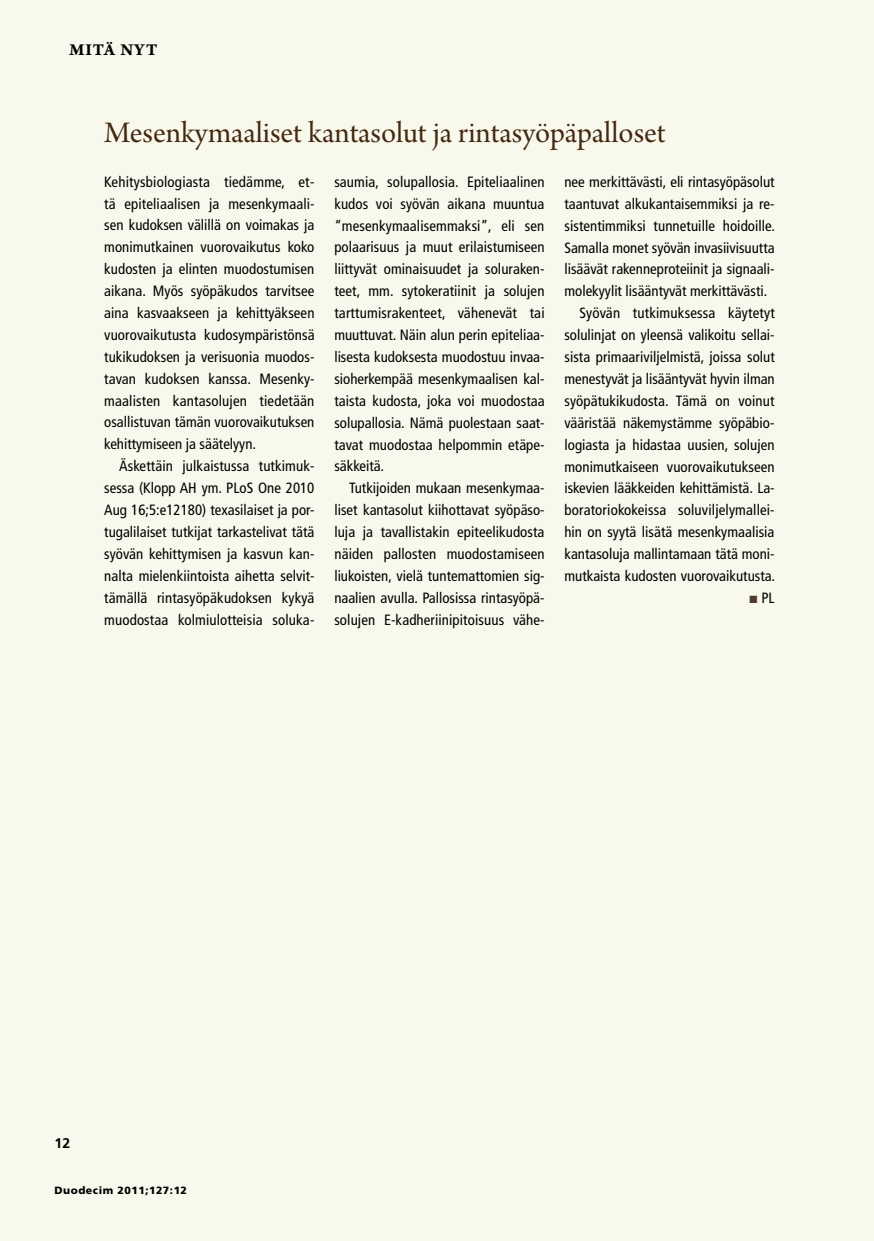
<style>
.page{position:relative;width:874px;height:1241px;background:#fff}
.page>*{position:absolute;margin:0;border:0;box-sizing:border-box;transform-origin:0 0}
.t1{font:31.5px "Arno Pro Subhead";letter-spacing:-.005em;color:#432910}
.t2{font:17.5px "Arno Pro Bold Sm Text";letter-spacing:.05em;color:#000}
.t3{font:condensed 14.88px/21.9px "Frutiger LT Std";color:#000;text-align:justify}
.t4{font:700 14px "Frutiger LT Std";color:#000}
.t5{font:900 10.5px "Frutiger LT Std";letter-spacing:.05em;color:#000}
.s1{color:#4f3c2f}
</style>
<div class="page">
<div style="left:0;top:0;width:873px;height:1240px;background:#f9f8ec"></div>
<p class="t2" style="left:69px;top:39px;width:89px">MITÄ NYT</p>
<h1 class="t1" style="left:104px;top:114px;width:562px">Mesenkymaaliset kantasolut ja rintasyöpäpalloset</h1>
<p class="t3" style="left:104px;top:171px;width:212px">Kehitysbiologiasta tiedämme, et&shy;tä epiteliaalisen ja mesenkymaali&shy;sen kudoksen välillä on voimakas ja monimutkainen vuorovaikutus koko kudosten ja elinten muodostumisen aikana. Myös syöpäkudos tarvitsee aina kasvaakseen ja kehittyäkseen vuorovaikutusta kudosympäristönsä tukikudoksen ja verisuonia muodos&shy;tavan kudoksen kanssa. Mesenky&shy;maalisten kantasolujen tiedetään osallistuvan tämän vuorovaikutuksen kehittymiseen ja säätelyyn.</p>
<p class="t3" style="left:104px;top:455px;width:212px;text-indent:15px">Äskettäin julkaistussa tutkimuk&shy;sessa (Klopp AH ym. PLoS One 2010<br>Aug 16;5:e12180) texasilaiset ja por&shy;tugalilaiset tutkijat tarkastelivat tätä syövän kehittymisen ja kasvun kan&shy;nalta mielenkiintoista aihetta selvit&shy;tämällä rintasyöpäkudoksen kykyä muodostaa kolmiulotteisia soluka-</p>
<p class="t3" style="left:334px;top:171px;width:212px">saumia, solupallosia. Epiteliaalinen kudos voi syövän aikana muuntua “mesenkymaalisemmaksi”, eli sen polaarisuus ja muut erilaistumiseen liittyvät ominaisuudet ja soluraken&shy;teet, mm. sytokeratiinit ja solujen tarttumisrakenteet, vähenevät tai muuttuvat. Näin alun perin epiteliaa&shy;lisesta kudoksesta muodostuu invaa&shy;sioherkempää mesenkymaalisen kal&shy;taista kudosta, joka voi muodostaa solupallosia. Nämä puolestaan saat&shy;tavat muodostaa helpommin etäpe&shy;säkkeitä.</p>
<p class="t3" style="left:334px;top:477px;width:212px;text-indent:15px">Tutkijoiden mukaan mesenkymaa&shy;liset kantasolut kiihottavat syöpäso&shy;luja ja tavallistakin epiteelikudosta näiden pallosten muodostamiseen liukoisten, vielä tuntemattomien sig&shy;naalien avulla. Pallosissa rintasyöpä&shy;solujen E-kadheriinipitoisuus vähe-</p>
<p class="t3" style="left:564px;top:171px;width:211px">nee merkittävästi, eli rintasyöpäsolut</p>
<p class="t3" style="left:564px;top:193px;width:212px">taantuvat alkukantaisemmiksi ja re-</p>
<p class="t3" style="left:564px;top:215px;width:212px">sistentimmiksi tunnetuille hoidoille.</p>
<p class="t3" style="left:564px;top:236px;width:211px">Samalla monet syövän invasiivisuutta</p>
<p class="t3" style="left:564px;top:258px;width:211px">lisäävät rakenneproteiinit ja signaali-</p>
<p class="t3" style="left:564px;top:280px;width:204px">molekyylit lisääntyvät merkittävästi.</p>
<p class="t3" style="left:579px;top:302px;width:197px">Syövän tutkimuksessa käytetyt</p>
<p class="t3" style="left:564px;top:324px;width:212px">solulinjat on yleensä valikoitu sellai-</p>
<p class="t3" style="left:564px;top:346px;width:212px">sista primaariviljelmistä, joissa solut</p>
<p class="t3" style="left:564px;top:368px;width:212px">menestyvät ja lisääntyvät hyvin ilman</p>
<p class="t3" style="left:564px;top:390px;width:211px">syöpätukikudosta. Tämä on voinut</p>
<p class="t3" style="left:564px;top:411px;width:212px">vääristää näkemystämme syöpäbio-</p>
<p class="t3" style="left:564px;top:433px;width:212px">logiasta ja hidastaa uusien, solujen</p>
<p class="t3" style="left:564px;top:455px;width:212px">monimutkaiseen vuorovaikutukseen</p>
<p class="t3" style="left:564px;top:477px;width:212px">iskevien lääkkeiden kehittämistä. La-</p>
<p class="t3" style="left:564px;top:499px;width:212px">boratoriokokeissa soluviljelymallei-</p>
<p class="t3" style="left:564px;top:521px;width:211px">hin on syytä lisätä mesenkymaalisia</p>
<p class="t3" style="left:564px;top:543px;width:212px">kantasoluja mallintamaan tätä moni-</p>
<p class="t3" style="left:564px;top:565px;width:212px">mutkaista kudosten vuorovaikutusta.</p>
<p class="t3" style="left:749px;top:586px;width:27px"><span class="s1">■</span> PL</p>
<p class="t4" style="left:55px;top:1134px;width:17px">12</p>
<p class="t5" style="left:55px;top:1183px;width:134px">Duodecim 2011;127:12</p>
</div>
